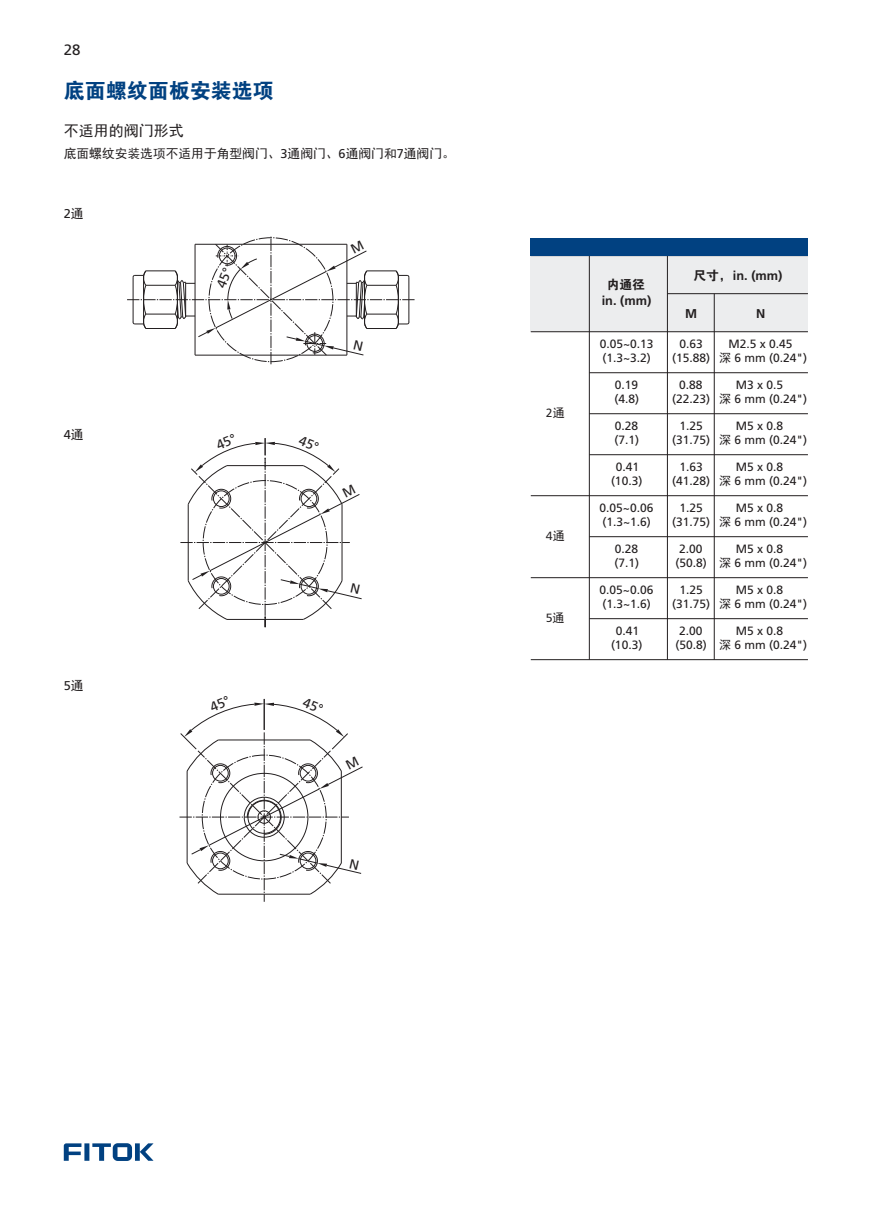
<style>
.page{position:relative;width:893px;height:1212px;background:#fff}
.page>*{position:absolute;margin:0;border:0;box-sizing:border-box;transform-origin:0 0}
.t1{font:21px "FZDHTJW GB1 0";color:#014181}
.t2{font:15px "Sim Hei";color:#231f20}
.t3{font:15px "Frutiger CE";color:#231f20}
.t4{font:12.75px "Sim Hei";color:#231f20}
.t5{font:300 12.75px "Frutiger CE";color:#231f20}
.t6{font:12.75px "Frutiger CE";color:#231f20}
.t7{font:12.75px "FZDHTJW GB1 0";color:#231f20}
.t8{font:12px/13.2px "Frutiger CE";color:#231f20;text-align:center}
.t9{font:12px "Humanist 777 BT Roman B";color:#231f20}
.s1{font-family:"Frutiger CE"}
.s2{font-family:"Sim Hei"}
.s3{font-family:"FZDHTJW GB1 0";font-weight:400}
</style>
<div class="page">
<svg style="left:64px;top:1143px;width:90px;height:18px"></svg>
<div style="left:531px;top:256px;width:277px;height:76px;background:#ecedee"></div>
<hr style="left:531px;top:495px;width:277px;height:1px;background:#231f20">
<hr style="left:589px;top:454px;width:219px;height:1px;background:#231f20">
<hr style="left:589px;top:413px;width:219px;height:1px;background:#231f20">
<hr style="left:667px;top:256px;width:1px;height:404px;background:#231f20">
<hr style="left:589px;top:372px;width:219px;height:1px;background:#231f20">
<hr style="left:714px;top:294px;width:1px;height:366px;background:#231f20">
<hr style="left:667px;top:293px;width:141px;height:1px;background:#231f20">
<hr style="left:531px;top:331px;width:277px;height:1px;background:#231f20">
<hr style="left:589px;top:256px;width:1px;height:404px;background:#231f20">
<hr style="left:531px;top:659px;width:277px;height:1px;background:#231f20">
<hr style="left:589px;top:618px;width:219px;height:1px;background:#231f20">
<hr style="left:531px;top:577px;width:277px;height:1px;background:#231f20">
<hr style="left:589px;top:536px;width:219px;height:1px;background:#231f20">
<div style="left:531px;top:239px;width:277px;height:17px;background:#014181"></div>
<svg style="left:179px;top:698px;width:184px;height:204px"></svg>
<svg style="left:180px;top:438px;width:182px;height:189px"></svg>
<svg style="left:127px;top:237px;width:288px;height:127px"></svg>
<p class="t3" style="left:64px;top:44px;width:18px">28</p>
<h1 class="t1" style="left:64px;top:79px;width:212px">底面螺纹面板安装选项</h1>
<p class="t2" style="left:64px;top:123px;width:122px">不适用的阀门形式</p>
<p class="t4" style="left:64px;top:147px;width:393px">底面螺纹安装选项不适用于角型阀门、<span class="s1">3</span>通阀门、<span class="s1">6</span>通阀门和<span class="s1">7</span>通阀门。</p>
<p class="t6" style="left:64px;top:209px;width:21px">2<span class="s2">通</span></p>
<p class="t6" style="left:64px;top:430px;width:21px">4<span class="s2">通</span></p>
<p class="t6" style="left:64px;top:681px;width:21px">5<span class="s2">通</span></p>
<p class="t9" style="left:546px;top:408px;width:20px">2<span class="s2">通</span></p>
<p class="t9" style="left:546px;top:531px;width:20px">4<span class="s2">通</span></p>
<p class="t9" style="left:546px;top:613px;width:20px">5<span class="s2">通</span></p>
<p class="t7" style="left:607px;top:278px;width:40px">内通径</p>
<p class="t5" style="left:602px;top:296px;width:51px">in. (mm)</p>
<p class="t5" style="left:693px;top:270px;width:91px"><span class="s3">尺寸，</span> in. (mm)</p>
<p class="t5" style="left:685px;top:308px;width:14px">M</p>
<p class="t5" style="left:756px;top:308px;width:11px">N</p>
<p class="t8" style="left:600px;top:339px;width:55px;text-align:left">0.05~0.13 (1.3~3.2)</p>
<p class="t8" style="left:672px;top:339px;width:40px">0.63 (15.88)</p>
<p class="t8" style="left:719px;top:339px;width:90px">M2.5 x 0.45<br><span class="s2">深</span> 6 mm (0.24")</p>
<p class="t8" style="left:614px;top:380px;width:26px;text-align:left">0.19 (4.8)</p>
<p class="t8" style="left:672px;top:380px;width:40px">0.88 (22.23)</p>
<p class="t8" style="left:719px;top:380px;width:90px">M3 x 0.5<br><span class="s2">深</span> 6 mm (0.24")</p>
<p class="t8" style="left:614px;top:421px;width:26px;text-align:left">0.28 (7.1)</p>
<p class="t8" style="left:672px;top:421px;width:40px">1.25 (31.75)</p>
<p class="t8" style="left:719px;top:421px;width:90px">M5 x 0.8<br><span class="s2">深</span> 6 mm (0.24")</p>
<p class="t8" style="left:611px;top:461px;width:33px">0.41 (10.3)</p>
<p class="t8" style="left:672px;top:461px;width:40px">1.63 (41.28)</p>
<p class="t8" style="left:719px;top:461px;width:90px">M5 x 0.8<br><span class="s2">深</span> 6 mm (0.24")</p>
<p class="t8" style="left:600px;top:502px;width:55px;text-align:left">0.05~0.06 (1.3~1.6)</p>
<p class="t8" style="left:672px;top:502px;width:40px">1.25 (31.75)</p>
<p class="t8" style="left:719px;top:502px;width:90px">M5 x 0.8<br><span class="s2">深</span> 6 mm (0.24")</p>
<p class="t8" style="left:614px;top:543px;width:26px;text-align:left">0.28 (7.1)</p>
<p class="t8" style="left:675px;top:543px;width:33px">2.00 (50.8)</p>
<p class="t8" style="left:719px;top:543px;width:90px">M5 x 0.8<br><span class="s2">深</span> 6 mm (0.24")</p>
<p class="t8" style="left:600px;top:584px;width:55px;text-align:left">0.05~0.06 (1.3~1.6)</p>
<p class="t8" style="left:672px;top:584px;width:40px">1.25 (31.75)</p>
<p class="t8" style="left:719px;top:584px;width:90px">M5 x 0.8<br><span class="s2">深</span> 6 mm (0.24")</p>
<p class="t8" style="left:611px;top:625px;width:33px">0.41 (10.3)</p>
<p class="t8" style="left:675px;top:625px;width:33px">2.00 (50.8)</p>
<p class="t8" style="left:719px;top:625px;width:90px">M5 x 0.8<br><span class="s2">深</span> 6 mm (0.24")</p>
</div>
